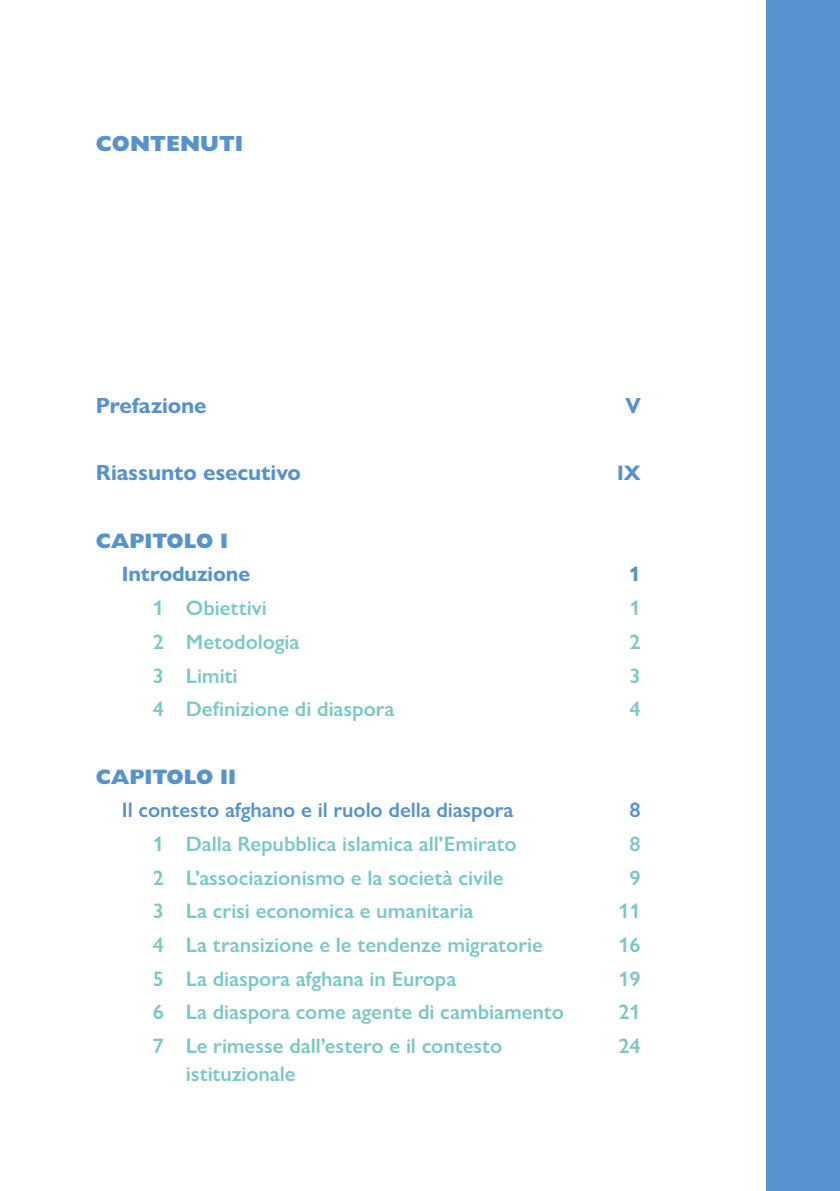
<style>
.page{position:relative;width:840px;height:1191px;background:#fff}
.page>*{position:absolute;margin:0;border:0;box-sizing:border-box;transform-origin:0 0}
.t1{font:700 22px "Gill Sans Nova";letter-spacing:-.005em;color:#5692ce}
.t2{font:800 22px "Gill Sans Nova";color:#5692ce}
.t3{font:600 21px "Gill Sans Nova";letter-spacing:-.005em;color:#7cc8c5}
.t4{font:600 21px "Gill Sans Nova";letter-spacing:-.005em;color:#5692ce}
.t5{font:800 21px "Gill Sans Nova";letter-spacing:-.005em;color:#5692ce}
.t6{font:700 21px "Gill Sans Nova";letter-spacing:-.005em;color:#5692ce}
</style>
<div class="page">
<div style="left:765px;top:0;width:74px;height:1191px;background:#5692ce"></div>
<p class="t2" style="left:96px;top:130px;width:149px">CONTENUTI</p>
<p class="t1" style="left:96px;top:392px;width:112px">Prefazione</p>
<p class="t1" style="left:625px;top:392px;width:17px">V</p>
<p class="t1" style="left:96px;top:459px;width:206px">Riassunto esecutivo</p>
<p class="t6" style="left:616px;top:460px;width:25px">IX</p>
<p class="t5" style="left:96px;top:527px;width:134px">CAPITOLO I</p>
<p class="t6" style="left:122px;top:561px;width:130px">Introduzione</p>
<p class="t6" style="left:628px;top:561px;width:13px">1</p>
<p class="t3" style="left:153px;top:595px;width:115px">1 Obiettivi</p>
<p class="t3" style="left:629px;top:595px;width:13px">1</p>
<p class="t3" style="left:153px;top:628px;width:148px">2 Metodologia</p>
<p class="t3" style="left:629px;top:628px;width:13px">2</p>
<p class="t3" style="left:153px;top:662px;width:86px">3 Limiti</p>
<p class="t3" style="left:629px;top:662px;width:13px">3</p>
<p class="t3" style="left:153px;top:696px;width:243px">4 Definizione di diaspora</p>
<p class="t3" style="left:629px;top:696px;width:13px">4</p>
<p class="t5" style="left:96px;top:763px;width:142px">CAPITOLO II</p>
<p class="t4" style="left:122px;top:797px;width:393px">Il contesto afghano e il ruolo della diaspora</p>
<p class="t4" style="left:629px;top:797px;width:13px">8</p>
<p class="t3" style="left:153px;top:830px;width:365px">1 Dalla Repubblica islamica all’Emirato</p>
<p class="t3" style="left:629px;top:830px;width:13px">8</p>
<p class="t3" style="left:153px;top:864px;width:352px">2 L’associazionismo e la società civile</p>
<p class="t3" style="left:629px;top:864px;width:13px">9</p>
<p class="t3" style="left:153px;top:898px;width:322px">3 La crisi economica e umanitaria</p>
<p class="t3" style="left:618px;top:898px;width:24px">11</p>
<p class="t3" style="left:153px;top:932px;width:391px">4 La transizione e le tendenze migratorie</p>
<p class="t3" style="left:618px;top:932px;width:24px">16</p>
<p class="t3" style="left:153px;top:965px;width:305px">5 La diaspora afghana in Europa</p>
<p class="t3" style="left:618px;top:965px;width:24px">19</p>
<p class="t3" style="left:153px;top:999px;width:412px">6 La diaspora come agente di cambiamento</p>
<p class="t3" style="left:618px;top:999px;width:24px">21</p>
<p class="t3" style="left:153px;top:1033px;width:351px">7 Le rimesse dall’estero e il contesto</p>
<p class="t3" style="left:618px;top:1033px;width:24px">24</p>
<p class="t3" style="left:186px;top:1061px;width:111px">istituzionale</p>
</div>
